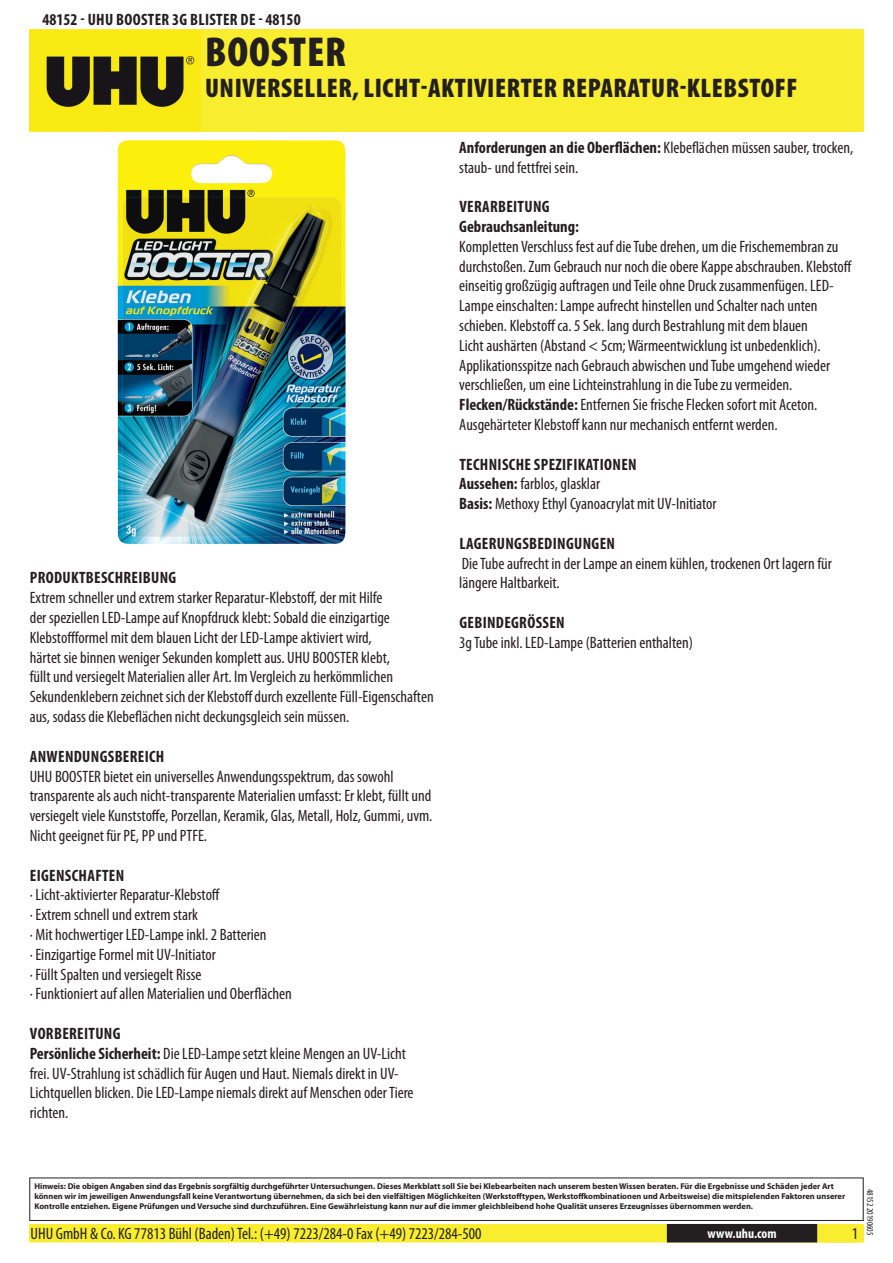
<style>
.page{position:relative;width:893px;height:1263px;background:#fff}
.page>*{position:absolute;margin:0;border:0;box-sizing:border-box;transform-origin:0 0}
.t1{font:900 condensed 42px "Myriad Pro";color:#231f20}
.t2{font:900 condensed 27px "Myriad Pro";letter-spacing:.02em;color:#231f20}
.t3{font:condensed 16.5px/19.8px "Myriad Pro";color:#231f20}
.t4{font:700 condensed 16.5px "Myriad Pro";letter-spacing:.02em;color:#231f20}
.t5{font:700 condensed 16.5px/19.8px "Myriad Pro";color:#231f20}
.t6{font:700 condensed 13.5px "Myriad Pro";color:#fff}
.t7{font:condensed 9px "Myriad Pro";color:#231f20}
.t8{font:700 8.4px/10.1px "Myriad Pro";color:#231f20}
.s1{font-weight:700}
</style>
<div class="page">
<div style="left:30px;top:1225px;width:833px;height:17px;background:#f8ed2e"></div>
<div style="left:29px;top:1224px;width:835px;height:18px;border:2px solid #f8ed2e"></div>
<div style="left:816px;top:1224px;width:44px;height:18px;border:2px solid #f8ed2e"></div>
<div style="left:668px;top:1225px;width:148px;height:17px;background:#231f20"></div>
<div style="left:667px;top:1224px;width:150px;height:18px;border:2px solid #231f20"></div>
<div style="left:29px;top:1177px;width:835px;height:44px;border:1px solid #231f20"></div>
<div style="left:30px;top:30px;width:834px;height:102px;background:#f8ed2e"></div>
<img style="left:30px;top:31px;width:171px;height:100px">
<img style="left:117px;top:140px;width:229px;height:404px">
<p class="t4" style="left:43px;top:9px;width:175px">48152 - UHU BOOSTER 3G BLISTER</p>
<p class="t4" style="left:241px;top:9px;width:62px">DE - 48150</p>
<h1 class="t1" style="left:205px;top:25px;width:21px">BOOSTER</h1>
<h2 class="t2" style="left:205px;top:70px;width:594px">UNIVERSELLER, LICHT-AKTIVIERTER REPARATUR-KLEBSTOFF</h2>
<p class="t4" style="left:30px;top:568px;width:9px">PRODU</p>
<p class="t4" style="left:71px;top:568px;width:16px">KTBES</p>
<p class="t4" style="left:108px;top:568px;width:70px">CHREIBUNG</p>
<p class="t3" style="left:30px;top:588px;width:405px">Extrem schneller und extrem starker Reparatur-Klebstoff, der mit Hilfe<br>der speziellen LED-Lampe auf Knopfdruck klebt: Sobald die einzigartige Klebstoffformel mit dem blauen Licht der LED-Lampe aktiviert wird,<br>härtet sie binnen weniger Sekunden komplett aus. UHU BOOSTER klebt,<br>füllt und versiegelt Materialien aller Art. Im Vergleich zu herkömmlichen Sekundenklebern zeichnet sich der Klebstoff durch exzellente Füll-Eigenschaften aus, sodass die Klebeflächen nicht deckungsgleich sein müssen.</p>
<p class="t4" style="left:30px;top:746px;width:87px">ANWENDU NGSBERE</p>
<p class="t4" style="left:145px;top:746px;width:19px">ICH</p>
<p class="t3" style="left:30px;top:766px;width:404px">UHU BOOSTER bietet ein universelles Anwendungsspektrum, das sowohl transparente als auch nicht-transparente Materialien umfasst: Er klebt, füllt und versiegelt viele Kunststoffe, Porzellan, Keramik, Glas, Metall, Holz, Gummi, uvm.<br>Nicht geeignet für PE, PP und PTFE.</p>
<p class="t4" style="left:30px;top:865px;width:57px">EIGENSCHAFTE</p>
<p class="t4" style="left:116px;top:865px;width:10px">N</p>
<p class="t3" style="left:30px;top:885px;width:263px">· Licht-aktivierter Reparatur-Klebstoff<br>· Extrem schnell und extrem stark<br>· Mit hochwertiger LED-Lampe inkl. 2 Batterien<br>· Einzigartige Formel mit UV-Initiator<br>· Füllt Spalten und versiegelt Risse<br>· Funktioniert auf allen Materialien und Oberflächen</p>
<p class="t4" style="left:30px;top:1023px;width:17px">VORBERE</p>
<p class="t3" style="left:30px;top:1023px;width:385px;text-indent:54px"><span class="s1">ITU NG<br>PERSÖNLICHE SICHERHEIT:</span> Die LED-Lampe setzt kleine Mengen an UV-Licht frei. UV-Strahlung ist schädlich für Augen und Haut. Niemals direkt in UV-Lichtquellen blicken. Die LED-Lampe niemals direkt auf Menschen oder Tiere richten.</p>
<p class="t3" style="left:459px;top:137px;width:395px"><span class="s1">ANFORDERUNGEN AN DIE OBERFLÄCHEN:</span> Klebeflächen müssen sauber, trocken, staub- und fettfrei sein.</p>
<p class="t4" style="left:459px;top:196px;width:17px">VERARBE</p>
<p class="t5" style="left:459px;top:196px;width:121px;text-indent:54px">ITU NG<br>GEBRAUCHSANLEITUNG:</p>
<p class="t3" style="left:459px;top:236px;width:394px">Kompletten Verschluss fest auf die Tube drehen, um die Frischemembran zu durchstoßen. Zum Gebrauch nur noch die obere Kappe abschrauben. Klebstoff einseitig großzügig auftragen und Teile ohne Druck zusammenfügen. LED-Lampe einschalten: Lampe aufrecht hinstellen und Schalter nach unten schieben. Klebstoff ca. 5 Sek. lang durch Bestrahlung mit dem blauen<br>Licht aushärten (Abstand &lt; 5cm; Wärmeentwicklung ist unbedenklich).<br>Applikationsspitze nach Gebrauch abwischen und Tube umgehend wieder verschließen, um eine Lichteinstrahlung in die Tube zu vermeiden.<br><span class="s1">FLECKEN/RÜCKSTÄNDE:</span> Entfernen Sie frische Flecken sofort mit Aceton.<br>Ausgehärteter Klebstoff kann nur mechanisch entfernt werden.</p>
<p class="t3" style="left:459px;top:454px;width:259px"><span class="s1">TECHNISCHE SPEZIFIKATIONEN<br>AUSSEHEN:</span> farblos, glasklar<br><span class="s1">BASIS:</span> Methoxy Ethyl Cyanoacrylat mit UV-Initiator</p>
<p class="t4" style="left:459px;top:533px;width:72px">LAGERU NGSBED</p>
<p class="t4" style="left:553px;top:533px;width:64px">INGUNGEN</p>
<p class="t3" style="left:459px;top:553px;width:374px">Die Tube aufrecht in der Lampe an einem kühlen, trockenen Ort lagern für längere Haltbarkeit.</p>
<p class="t4" style="left:459px;top:612px;width:107px">GEBINDEGRÖSSEN</p>
<p class="t3" style="left:459px;top:632px;width:235px">3g Tube inkl. LED-Lampe (Batterien enthalten)</p>
<p class="t8" style="left:34px;top:1181px;width:812px">Hinweis: Die obigen Angaben sind das Ergebnis sorgfältig durchgeführter Untersuchungen. Dieses Merkblatt soll Sie bei Klebearbeiten nach unserem besten Wissen beraten. Für die Ergebnisse und Schäden jeder Art können wir im jeweiligen Anwendungsfall keine Verantwortung übernehmen, da sich bei den vielfältigen Möglichkeiten (Werkstofftypen, Werkstoffkombinationen und Arbeitsweise) die mitspielenden Faktoren unserer<br>Kontrolle entziehen. Eigene Prüfungen und Versuche sind durchzuführen. Eine Gewährleistung kann nur auf die immer gleichbleibend hohe Qualität unseres Erzeugnisses übernommen werden.</p>
<p class="t3" style="left:31px;top:1224px;width:453px">UHU GmbH &amp; Co. KG 77813 Bühl (Baden) Tel.: (+49) 7223/284-0 Fax (+49) 7223/284-500</p>
<p class="t6" style="left:707px;top:1225px;width:71px">WWW.UHU.COM</p>
<p class="t3" style="left:852px;top:1224px;width:8px">1</p>
<p class="t7" style="left:875px;top:1189px;width:48px;rotate:90deg">48152 20190605</p>
</div>
